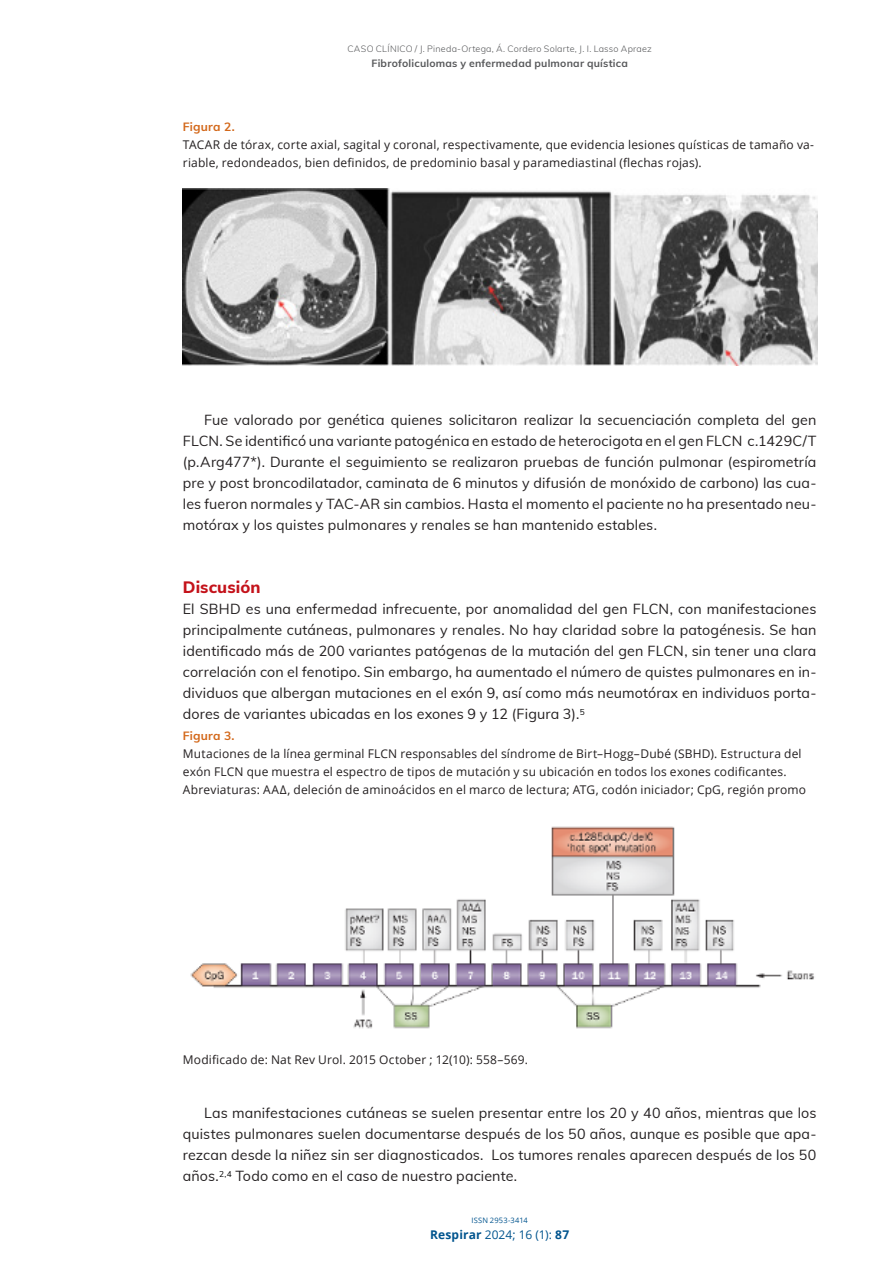
<style>
.page{position:relative;width:893px;height:1263px;background:#fff}
.page>*{position:absolute;margin:0;border:0;box-sizing:border-box;transform-origin:0 0}
.sub1{font:800 16.5px "Muli";letter-spacing:.005em;color:#c4121a}
.normal_seco{font:14.25px/21px "Muli";letter-spacing:.01em;color:#231f20;text-align:justify}
.primero_seco{font:14.25px/21px "Muli";letter-spacing:.01em;color:#231f20;text-align:justify}
.tabla_texto1{font:12px/18px "Open Sans";letter-spacing:.015em;color:#231f20}
.t1{font:12px "Open Sans";letter-spacing:.01em;color:#00548e}
.tabla_1_tit{font:700 12px "Muli";letter-spacing:.015em;color:#d3681a}
.t2{font:700 10.5px "Muli";letter-spacing:.02em;color:#57585a}
.t3{font:300 9px "Muli";letter-spacing:.025em;color:#57585a}
.t4{font:7.5px "Open Sans";letter-spacing:.025em;color:#00548e}
.s1{font-weight:700}
</style>
<div class="page">
<img style="left:183px;top:189px;width:635px;height:176px">
<img style="left:190px;top:826px;width:625px;height:203px">
<p class="t3" style="left:347px;top:43px;width:306px">CASO CLÍNICO / J. Pineda-Ortega, Á. Cordero Solarte, J. I. Lasso Apraez</p>
<p class="t2" style="left:371px;top:56px;width:258px">Fibrofoliculomas y enfermedad pulmonar quística</p>
<p class="tabla_1_tit" style="left:183px;top:118px;width:53px">Figura 2.</p>
<p class="tabla_texto1" style="left:183px;top:136px;width:633px">TACAR de tórax, corte axial, sagital y coronal, respectivamente, que evidencia lesiones quísticas de tamaño va&shy;riable, redondeados, bien definidos, de predominio basal y paramediastinal (flechas rojas).</p>
<p class="normal_seco" style="left:183px;top:409px;width:635px;text-indent:21px">Fue valorado por genética quienes solicitaron realizar la secuenciación completa del gen FLCN. Se identificó una variante patogénica en estado de heterocigota en el gen FLCN c.1429C/T (p.Arg477*). Durante el seguimiento se realizaron pruebas de función pulmonar (espirometría pre y post broncodilatador, caminata de 6 minutos y difusión de monóxido de carbono) las cua&shy;les fueron normales y TAC-AR sin cambios. Hasta el momento el paciente no ha presentado neu&shy;motórax y los quistes pulmonares y renales se han mantenido estables.</p>
<p class="sub1" style="left:183px;top:575px;width:79px">Discusión</p>
<p class="primero_seco" style="left:183px;top:598px;width:635px">El SBHD es una enfermedad infrecuente, por anomalidad del gen FLCN, con manifestaciones principalmente cutáneas, pulmonares y renales. No hay claridad sobre la patogénesis. Se han identificado más de 200 variantes patógenas de la mutación del gen FLCN, sin tener una clara correlación con el fenotipo. Sin embargo, ha aumentado el número de quistes pulmonares en in&shy;dividuos que albergan mutaciones en el exón 9, así como más neumotórax en individuos porta&shy;dores de variantes ubicadas en los exones 9 y 12 (Figura 3).<sup>5</sup></p>
<p class="tabla_1_tit" style="left:183px;top:727px;width:53px">Figura 3.</p>
<p class="tabla_texto1" style="left:183px;top:745px;width:625px">Mutaciones de la línea germinal FLCN responsables del síndrome de Birt–Hogg–Dubé (SBHD). Estructura del exón FLCN que muestra el espectro de tipos de mutación y su ubicación en todos los exones codificantes.<br>Abreviaturas: AAΔ, deleción de aminoácidos en el marco de lectura; ATG, codón iniciador; CpG, región promo</p>
<p class="tabla_texto1" style="left:183px;top:1051px;width:347px">Modificado de: Nat Rev Urol. 2015 October ; 12(10): 558–569.</p>
<p class="normal_seco" style="left:183px;top:1102px;width:635px;text-indent:21px">Las manifestaciones cutáneas se suelen presentar entre los 20 y 40 años, mientras que los quistes pulmonares suelen documentarse después de los 50 años, aunque es posible que apa&shy;rezcan desde la niñez sin ser diagnosticados. Los tumores renales aparecen después de los 50 años.<sup>2,4</sup> Todo como en el caso de nuestro paciente.</p>
<p class="t4" style="left:471px;top:1215px;width:58px">ISSN 2953-3414</p>
<p class="t1" style="left:430px;top:1226px;width:141px"><span class="s1">Respirar</span> 2024; 16 (1): <span class="s1">87</span></p>
</div>
